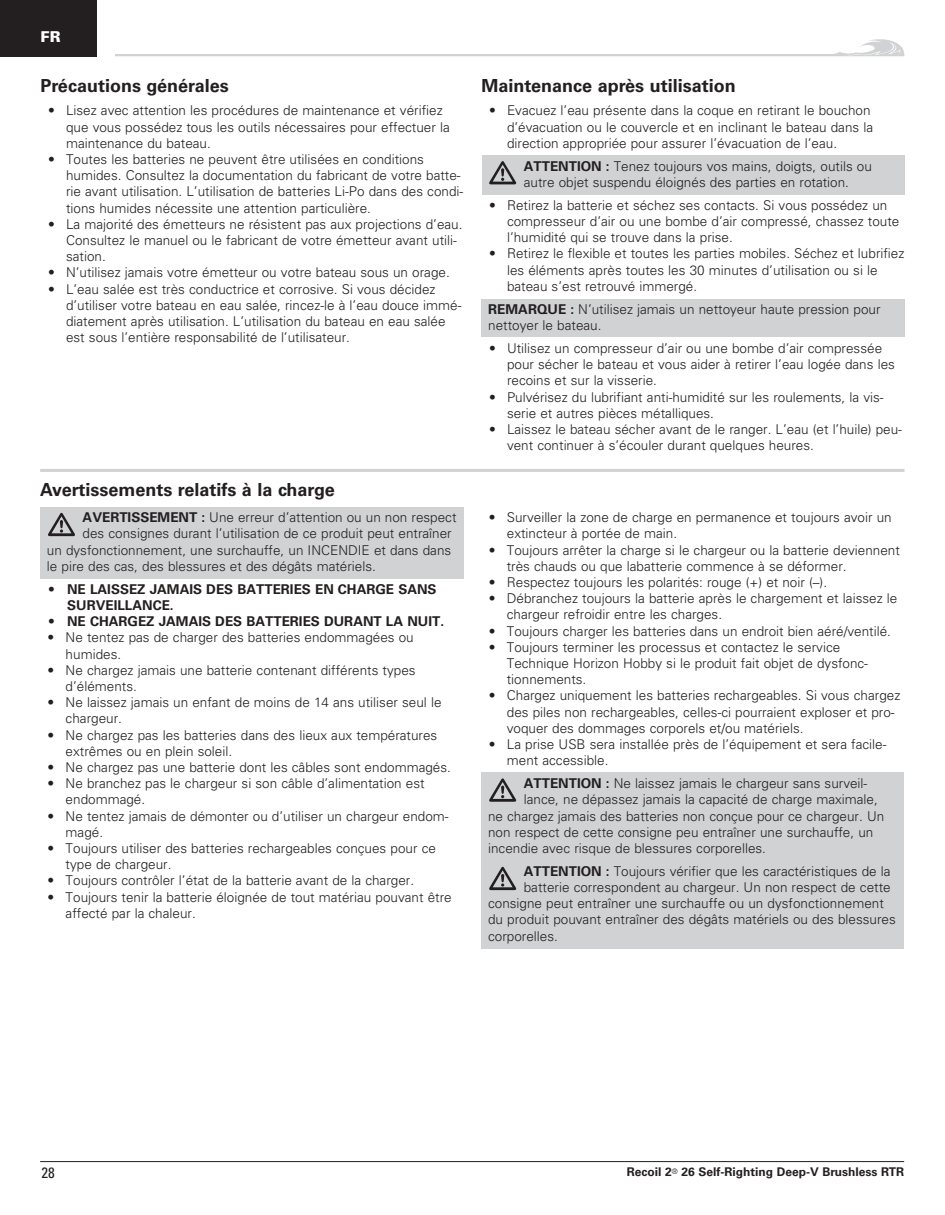
<style>
.page{position:relative;width:945px;height:1215px;background:#fff}
.page>*{position:absolute;margin:0;border:0;box-sizing:border-box;transform-origin:0 0}
.Header_block{font:700 18px "Univers LT Std";color:#231f20}
.t1{font:condensed 15px "Univers LT Std";color:#231f20}
.t2{font:900 15px "Univers LT Std";color:#fff}
.Body_Text__Body{font:300 13.5px/16.2px "Univers LT Std";color:#231f20}
.t3{font:700 13.5px/16.2px "Univers LT Std";color:#231f20}
.t4{font:700 12px "Univers LT Std";color:#231f20}
.s1{font-weight:700}
</style>
<div class="page">
<hr style="left:40px;top:1161px;width:864px;height:1px;background:#231f20">
<svg style="left:115px;top:39px;width:790px;height:18px"></svg>
<div style="left:0;top:0;width:97px;height:56px;background:#231f20"></div>
<div style="left:482px;top:772px;width:422px;height:177px;background:#d1d2d4"></div>
<div style="left:41px;top:507px;width:423px;height:71px;background:#d1d2d4"></div>
<div style="left:482px;top:155px;width:422px;height:40px;background:#d1d2d4"></div>
<div style="left:481px;top:299px;width:423px;height:37px;background:#d1d2d4"></div>
<svg style="left:48px;top:513px;width:27px;height:23px"></svg>
<svg style="left:489px;top:778px;width:27px;height:24px"></svg>
<svg style="left:489px;top:161px;width:27px;height:23px"></svg>
<svg style="left:489px;top:867px;width:27px;height:23px"></svg>
<hr style="left:40px;top:469px;width:865px;height:3px;background:#d1d2d4">
<p class="t2" style="left:41px;top:28px;width:21px">FR</p>
<p class="Header_block" style="left:41px;top:76px;width:190px">Précautions générales</p>
<p class="Body_Text__Body" style="left:66px;top:102px;width:385px;text-indent:-18px">• Lisez avec attention les procédures de maintenance et vérifiez que vous possédez tous les outils nécessaires pour effectuer la maintenance du bateau.</p>
<p class="Body_Text__Body" style="left:66px;top:151px;width:399px;text-indent:-18px">• Toutes les batteries ne peuvent être utilisées en conditions humides. Consultez la documentation du fabricant de votre batte&shy;rie avant utilisation. L’utilisation de batteries Li-Po dans des condi&shy;tions humides nécessite une attention particulière.</p>
<p class="Body_Text__Body" style="left:66px;top:216px;width:398px;text-indent:-18px">• La majorité des émetteurs ne résistent pas aux projections d’eau.<br>Consultez le manuel ou le fabricant de votre émetteur avant utili&shy;sation.</p>
<p class="Body_Text__Body" style="left:48px;top:264px;width:403px">• N’utilisez jamais votre émetteur ou votre bateau sous un orage.</p>
<p class="Body_Text__Body" style="left:66px;top:281px;width:397px;text-indent:-18px">• L’eau salée est très conductrice et corrosive. Si vous décidez d’utiliser votre bateau en eau salée, rincez-le à l’eau douce immé&shy;diatement après utilisation. L’utilisation du bateau en eau salée est sous l’entière responsabilité de l’utilisateur.</p>
<p class="Header_block" style="left:40px;top:479px;width:296px">Avertissements relatifs à la charge</p>
<p class="Body_Text__Body" style="left:83px;top:509px;width:375px"><span class="s1">AVERTISSEMENT :</span> Une erreur d’attention ou un non respect</p>
<p class="Body_Text__Body" style="left:83px;top:526px;width:371px">des consignes durant l’utilisation de ce produit peut entraîner</p>
<p class="Body_Text__Body" style="left:47px;top:542px;width:406px">un dysfonctionnement, une surchauffe, un INCENDIE et dans dans</p>
<p class="Body_Text__Body" style="left:47px;top:558px;width:331px">le pire des cas, des blessures et des dégâts matériels.</p>
<p class="t3" style="left:67px;top:581px;width:371px;text-indent:-18px">• NE LAISSEZ JAMAIS DES BATTERIES EN CHARGE SANS<br>SURVEILLANCE.</p>
<p class="t3" style="left:49px;top:613px;width:396px">• NE CHARGEZ JAMAIS DES BATTERIES DURANT LA NUIT.</p>
<p class="Body_Text__Body" style="left:66px;top:629px;width:350px;text-indent:-18px">• Ne tentez pas de charger des batteries endommagées ou humides.</p>
<p class="Body_Text__Body" style="left:66px;top:662px;width:351px;text-indent:-18px">• Ne chargez jamais une batterie contenant différents types d’éléments.</p>
<p class="Body_Text__Body" style="left:66px;top:694px;width:377px;text-indent:-18px">• Ne laissez jamais un enfant de moins de 14 ans utiliser seul le chargeur.</p>
<p class="Body_Text__Body" style="left:66px;top:727px;width:373px;text-indent:-18px">• Ne chargez pas les batteries dans des lieux aux températures extrêmes ou en plein soleil.</p>
<p class="Body_Text__Body" style="left:48px;top:759px;width:405px">• Ne chargez pas une batterie dont les câbles sont endommagés.</p>
<p class="Body_Text__Body" style="left:66px;top:775px;width:361px;text-indent:-18px">• Ne branchez pas le chargeur si son câble d’alimentation est endommagé.</p>
<p class="Body_Text__Body" style="left:66px;top:808px;width:385px;text-indent:-18px">• Ne tentez jamais de démonter ou d’utiliser un chargeur endom&shy;magé.</p>
<p class="Body_Text__Body" style="left:66px;top:840px;width:372px;text-indent:-18px">• Toujours utiliser des batteries rechargeables conçues pour ce type de chargeur.</p>
<p class="Body_Text__Body" style="left:48px;top:872px;width:368px">• Toujours contrôler l’état de la batterie avant de la charger.</p>
<p class="Body_Text__Body" style="left:66px;top:889px;width:388px;text-indent:-18px">• Toujours tenir la batterie éloignée de tout matériau pouvant être affecté par la chaleur.</p>
<p class="Header_block" style="left:482px;top:76px;width:256px">Maintenance après utilisation</p>
<p class="Body_Text__Body" style="left:507px;top:102px;width:368px;text-indent:-18px">• Evacuez l’eau présente dans la coque en retirant le bouchon d’évacuation ou le couvercle et en inclinant le bateau dans la direction appropriée pour assurer l’évacuation de l’eau.</p>
<p class="Body_Text__Body" style="left:524px;top:158px;width:350px"><span class="s1">ATTENTION :</span> Tenez toujours vos mains, doigts, outils ou autre objet suspendu éloignés des parties en rotation.</p>
<p class="Body_Text__Body" style="left:507px;top:197px;width:394px;text-indent:-18px">• Retirez la batterie et séchez ses contacts. Si vous possédez un compresseur d’air ou une bombe d’air compressé, chassez toute l’humidité qui se trouve dans la prise.</p>
<p class="Body_Text__Body" style="left:507px;top:246px;width:399px;text-indent:-18px">• Retirez le flexible et toutes les parties mobiles. Séchez et lubrifiez les éléments après toutes les 30 minutes d’utilisation ou si le bateau s’est retrouvé immergé.</p>
<p class="Body_Text__Body" style="left:488px;top:301px;width:394px"><span class="s1">REMARQUE :</span> N’utilisez jamais un nettoyeur haute pression pour nettoyer le bateau.</p>
<p class="Body_Text__Body" style="left:507px;top:340px;width:389px;text-indent:-18px">• Utilisez un compresseur d’air ou une bombe d’air compressée pour sécher le bateau et vous aider à retirer l’eau logée dans les recoins et sur la visserie.</p>
<p class="Body_Text__Body" style="left:507px;top:389px;width:378px;text-indent:-18px">• Pulvérisez du lubrifiant anti-humidité sur les roulements, la vis&shy;serie et autres pièces métalliques.</p>
<p class="Body_Text__Body" style="left:507px;top:421px;width:397px;text-indent:-18px">• Laissez le bateau sécher avant de le ranger. L’eau (et l’huile) peu&shy;vent continuer à s’écouler durant quelques heures.</p>
<p class="Body_Text__Body" style="left:507px;top:509px;width:386px;text-indent:-18px">• Surveiller la zone de charge en permanence et toujours avoir un extincteur à portée de main.</p>
<p class="Body_Text__Body" style="left:507px;top:542px;width:395px;text-indent:-18px">• Toujours arrêter la charge si le chargeur ou la batterie deviennent très chauds ou que labatterie commence à se déformer.</p>
<p class="Body_Text__Body" style="left:489px;top:574px;width:340px">• Respectez toujours les polarités: rouge (+) et noir (–).</p>
<p class="Body_Text__Body" style="left:507px;top:590px;width:392px;text-indent:-18px">• Débranchez toujours la batterie après le chargement et laissez le chargeur refroidir entre les charges.</p>
<p class="Body_Text__Body" style="left:489px;top:623px;width:404px">• Toujours charger les batteries dans un endroit bien aéré/ventilé.</p>
<p class="Body_Text__Body" style="left:507px;top:639px;width:363px;text-indent:-18px">• Toujours terminer les processus et contactez le service<br>Technique Horizon Hobby si le produit fait objet de dysfonc&shy;tionnements.</p>
<p class="Body_Text__Body" style="left:507px;top:688px;width:395px;text-indent:-18px">• Chargez uniquement les batteries rechargeables. Si vous chargez des piles non rechargeables, celles-ci pourraient exploser et pro&shy;voquer des dommages corporels et/ou matériels.</p>
<p class="Body_Text__Body" style="left:507px;top:736px;width:381px;text-indent:-18px">• La prise USB sera installée près de l’équipement et sera facile&shy;ment accessible.</p>
<p class="Body_Text__Body" style="left:524px;top:775px;width:345px"><span class="s1">ATTENTION :</span> Ne laissez jamais le chargeur sans surveil-</p>
<p class="Body_Text__Body" style="left:524px;top:791px;width:356px">lance, ne dépassez jamais la capacité de charge maximale,</p>
<p class="Body_Text__Body" style="left:488px;top:808px;width:398px">ne chargez jamais des batteries non conçue pour ce chargeur. Un</p>
<p class="Body_Text__Body" style="left:488px;top:824px;width:387px">non respect de cette consigne peu entraîner une surchauffe, un</p>
<p class="Body_Text__Body" style="left:488px;top:840px;width:279px">incendie avec risque de blessures corporelles.</p>
<p class="Body_Text__Body" style="left:524px;top:863px;width:368px"><span class="s1">ATTENTION :</span> Toujours vérifier que les caractéristiques de la</p>
<p class="Body_Text__Body" style="left:524px;top:879px;width:368px">batterie correspondent au chargeur. Un non respect de cette</p>
<p class="Body_Text__Body" style="left:488px;top:895px;width:397px">consigne peut entraîner une surchauffe ou un dysfonctionnement</p>
<p class="Body_Text__Body" style="left:488px;top:912px;width:409px">du produit pouvant entraîner des dégâts matériels ou des blessures</p>
<p class="Body_Text__Body" style="left:488px;top:928px;width:71px">corporelles.</p>
<p class="t1" style="left:42px;top:1163px;width:15px">28</p>
<p class="t4" style="left:627px;top:1165px;width:279px">Recoil 2<sup>®</sup> 26 Self-Righting Deep-V Brushless RTR</p>
</div>
